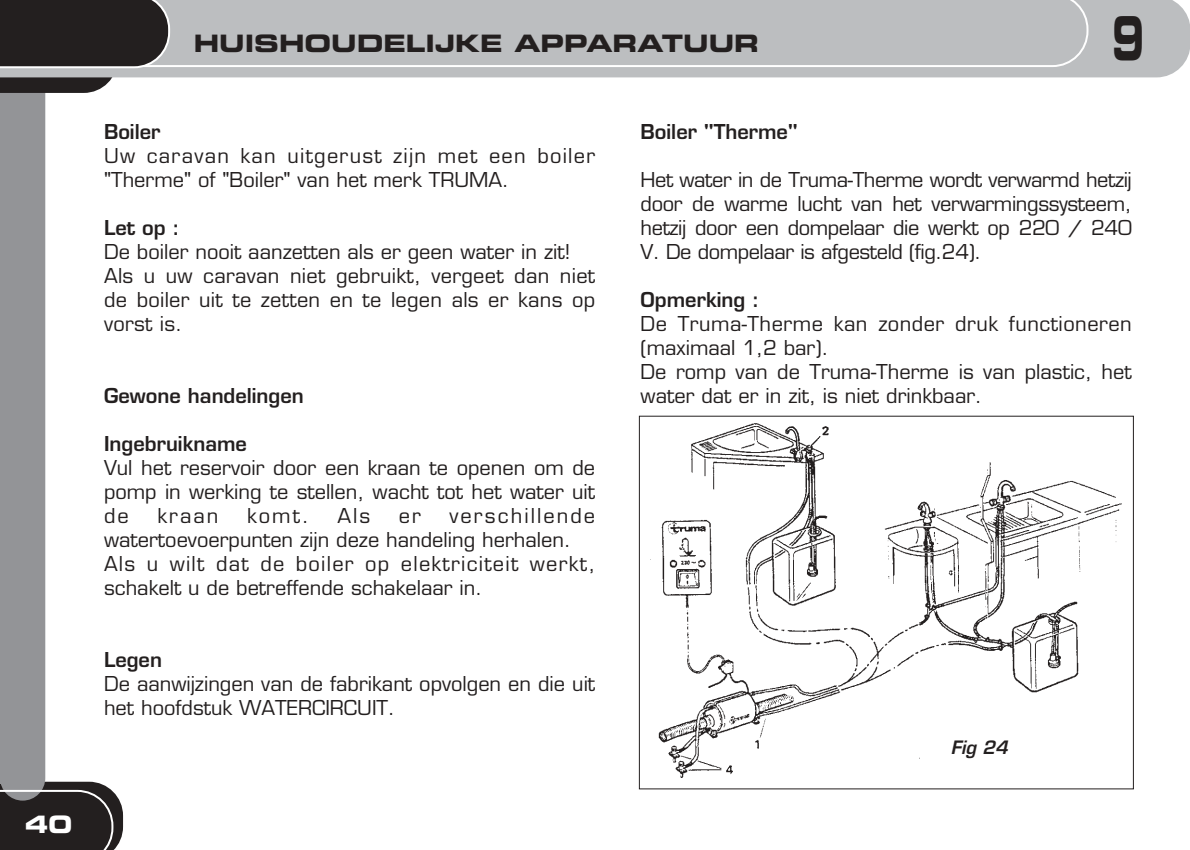
<style>
.page{position:relative;width:1190px;height:850px;background:#fff}
.page>*{position:absolute;margin:0;border:0;box-sizing:border-box;transform-origin:0 0}
.t1{font:60px "Eurostile Bold Extended Two";color:#231f1f;scale:.55 1}
.t2{font:24px "Eurostile Bold Extended Two";color:#231f1f}
.t3{font:24px "Eurostile Bold Extended Two";color:#fff}
.t4{font:20px/24px "Eurostile";color:#231f1f}
.t5{font:600 20px "Eurostile";color:#231f1f}
.t6{font:20px/24px "Eurostile";letter-spacing:.065em;color:#231f1f}
.t7{font:italic 600 18px "Eurostile";color:#231f1f}
</style>
<div class="page">
<img style="left:650px;top:423px;width:472px;height:355px">
<div style="left:949px;top:739px;width:81px;height:28px;background:#fff"></div>
<div style="left:0;top:0;width:45px;height:801px;background:#939497;border-radius:23px"></div>
<div style="left:170px;top:0;width:1020px;height:77px;background:#bcbec0"></div>
<div style="left:170px;top:0;width:918px;height:67px;background:#bcbec0"></div>
<svg style="left:0;top:0;width:170px;height:93px"></svg>
<svg style="left:0;top:782px;width:123px;height:68px"></svg>
<p class="t3" style="left:25px;top:816px;width:49px">40</p>
<p class="t2" style="left:194px;top:35px;width:567px">HUISHOUDELIJKE APPARATUUR</p>
<h1 class="t1" style="left:1112px;top:17px;width:61px">9</h1>
<p class="t5" style="left:104px;top:124px;width:58px">Boiler</p>
<p class="t6" style="left:104px;top:146px;width:493px">Uw caravan kan uitgerust zijn met een boiler "Therme" of "Boiler" van het merk TRUMA.</p>
<p class="t5" style="left:104px;top:220px;width:77px">Let op :</p>
<p class="t4" style="left:104px;top:242px;width:493px">De boiler nooit aanzetten als er geen water in zit!<br>Als u uw caravan niet gebruikt, vergeet dan niet de boiler uit te zetten en te legen als er kans op vorst is.</p>
<p class="t5" style="left:104px;top:388px;width:201px">Gewone handelingen</p>
<p class="t5" style="left:104px;top:436px;width:145px">Ingebruikname</p>
<p class="t4" style="left:104px;top:458px;width:493px;text-align:justify">Vul het reservoir door een kraan te openen om de pomp in werking te stellen, wacht tot het water uit de</p>
<p class="t4" style="left:104px;top:506px;width:493px;text-indent:345px">verschillende watertoevoerpunten zijn deze handeling herhalen.<br>Als u wilt dat de boiler op elektriciteit werkt, schakelt u de betreffende schakelaar in.</p>
<p class="t4" style="left:157px;top:506px;width:63px">kraan</p>
<p class="t4" style="left:247px;top:506px;width:64px">komt.</p>
<p class="t4" style="left:338px;top:506px;width:34px">Als</p>
<p class="t4" style="left:399px;top:506px;width:24px">er</p>
<p class="t5" style="left:104px;top:652px;width:59px">Legen</p>
<p class="t4" style="left:104px;top:674px;width:493px">De aanwijzingen van de fabrikant opvolgen en die uit het hoofdstuk WATERCIRCUIT.</p>
<p class="t5" style="left:641px;top:124px;width:158px">Boiler "Therme"</p>
<p class="t4" style="left:641px;top:170px;width:493px;text-align:justify">Het water in de Truma-Therme wordt verwarmd hetzij door de warme lucht van het verwarmingssysteem, hetzij door een dompelaar die werkt op 220 / 240<br>V. De dompelaar is afgesteld (fig.24).</p>
<p class="t5" style="left:641px;top:292px;width:120px">Opmerking :</p>
<p class="t4" style="left:641px;top:314px;width:493px">De Truma-Therme kan zonder druk functioneren (maximaal 1,2 bar).<br>De romp van de Truma-Therme is van plastic, het water dat er in zit, is niet drinkbaar.</p>
<p class="t7" style="left:951px;top:741px;width:59px">Fig 24</p>
</div>
